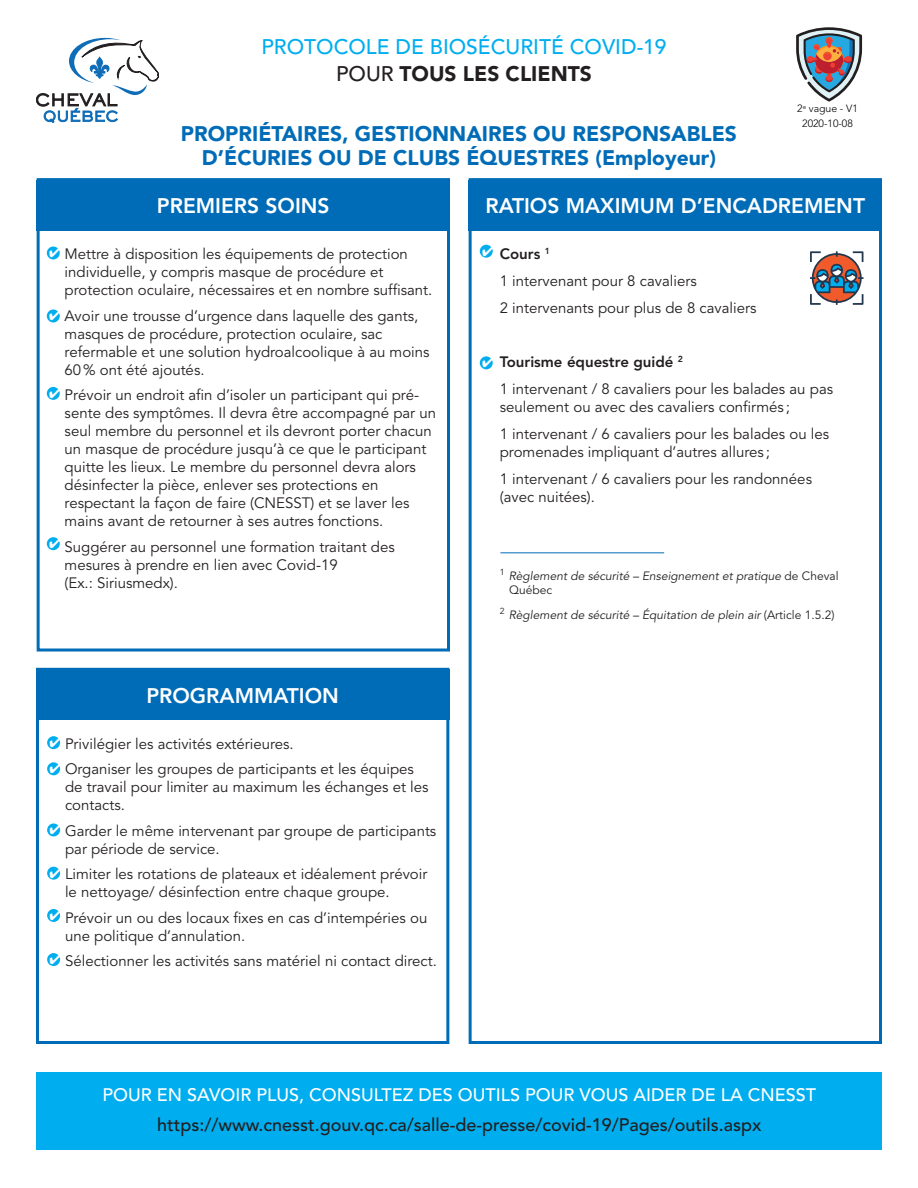
<style>
.page{position:relative;width:918px;height:1188px;background:#fff}
.page>*{position:absolute;margin:0;border:0;box-sizing:border-box;transform-origin:0 0}
.t1{font:900 21px "Avenir";color:#006cb7}
.t2{font:800 21px "Avenir";color:#fff}
.t3{font:500 21px "Avenir";color:#00aeef}
.t4{font:900 21px "Avenir";color:#231f20}
.Sous_bullet{font:500 18px "Avenir";color:#231f20}
.t5{font:500 18px "Avenir";color:#fff}
.Sous_bullet-2{font:15px/18px "Avenir";color:#231f20}
.t6{font:800 15px "Avenir";color:#231f20}
.t7{font:italic 12px/13.5px "Avenir";color:#231f20}
.t8{font:300 10.5px "Avenir";color:#000}
.s1{font-weight:500}
.s2{font-style:normal}
</style>
<div class="page">
<div style="left:469px;top:178px;width:413px;height:866px;border:3px solid #006cb7"></div>
<svg style="left:796px;top:27px;width:66px;height:75px"></svg>
<svg style="left:36px;top:38px;width:123px;height:85px"></svg>
<div style="left:37px;top:1072px;width:845px;height:78px;background:#00aeef"></div>
<svg style="left:480px;top:245px;width:13px;height:13px"></svg>
<svg style="left:47px;top:953px;width:13px;height:13px"></svg>
<svg style="left:47px;top:909px;width:13px;height:13px"></svg>
<svg style="left:47px;top:867px;width:13px;height:13px"></svg>
<svg style="left:47px;top:823px;width:13px;height:13px"></svg>
<svg style="left:47px;top:762px;width:13px;height:13px"></svg>
<svg style="left:47px;top:736px;width:13px;height:13px"></svg>
<div style="left:47px;top:247px;width:13px;height:12px;background:#00aeef;border-radius:50%"></div>
<div style="left:47px;top:310px;width:13px;height:12px;background:#00aeef;border-radius:50%"></div>
<svg style="left:47px;top:387px;width:13px;height:13px"></svg>
<svg style="left:47px;top:537px;width:13px;height:13px"></svg>
<svg style="left:480px;top:356px;width:13px;height:13px"></svg>
<svg style="left:810px;top:251px;width:53px;height:54px"></svg>
<div style="left:37px;top:180px;width:413px;height:50px;background:#006cb7"></div>
<div style="left:36px;top:670px;width:413px;height:50px;background:#006cb7"></div>
<div style="left:469px;top:180px;width:413px;height:50px;background:#006cb7"></div>
<div style="left:37px;top:178px;width:413px;height:474px;border:3px solid #006cb7"></div>
<div style="left:36px;top:668px;width:413px;height:376px;border:3px solid #006cb7"></div>
<hr style="left:500px;top:552px;width:164px;height:1px;background:#006cb7">
<svg style="left:483px;top:246px;width:10px;height:10px"></svg>
<svg style="left:50px;top:954px;width:10px;height:10px"></svg>
<svg style="left:50px;top:910px;width:10px;height:10px"></svg>
<svg style="left:50px;top:868px;width:10px;height:10px"></svg>
<svg style="left:50px;top:825px;width:10px;height:10px"></svg>
<svg style="left:50px;top:764px;width:10px;height:9px"></svg>
<svg style="left:50px;top:737px;width:10px;height:10px"></svg>
<svg style="left:57px;top:248px;width:3px;height:10px"></svg>
<svg style="left:57px;top:311px;width:3px;height:10px"></svg>
<svg style="left:50px;top:388px;width:10px;height:10px"></svg>
<svg style="left:50px;top:538px;width:10px;height:10px"></svg>
<svg style="left:483px;top:358px;width:10px;height:9px"></svg>
<p class="t3" style="left:261px;top:34px;width:407px">PROTOCOLE DE BIOSÉCURITÉ COVID-19</p>
<p class="t4" style="left:336px;top:61px;width:257px"><span class="s1">POUR</span> TOUS LES CLIENTS</p>
<p class="t1" style="left:181px;top:121px;width:558px">PROPRIÉTAIRES, GESTIONNAIRES OU RESPONSABLES</p>
<p class="t1" style="left:202px;top:145px;width:516px">D’ÉCURIES OU DE CLUBS ÉQUESTRES (Employeur)</p>
<p class="t8" style="left:797px;top:103px;width:62px">2<sup>e</sup> vague - V1</p>
<p class="t8" style="left:802px;top:118px;width:52px">2020-10-08</p>
<p class="t2" style="left:157px;top:193px;width:174px">PREMIERS SOINS</p>
<p class="Sous_bullet-2" style="left:65px;top:245px;width:369px">Mettre à disposition les équipements de protection individuelle, y compris masque de procédure et protection oculaire, nécessaires et en nombre suffisant.</p>
<p class="Sous_bullet-2" style="left:65px;top:307px;width:367px">Avoir une trousse d’urgence dans laquelle des gants, masques de procédure, protection oculaire, sac refermable et une solution hydroalcoolique à au moins 60% ont été ajoutés.</p>
<p class="Sous_bullet-2" style="left:65px;top:386px;width:373px">Prévoir un endroit afin d’isoler un participant qui pré&shy;sente des symptômes. Il devra être accompagné par un seul membre du personnel et ils devront porter chacun un masque de procédure jusqu’à ce que le participant quitte les lieux. Le membre du personnel devra alors désinfecter la pièce, enlever ses protections en respectant la façon de faire (CNESST) et se laver les mains avant de retourner à ses autres fonctions.</p>
<p class="Sous_bullet-2" style="left:65px;top:538px;width:332px">Suggérer au personnel une formation traitant des mesures à prendre en lien avec Covid-19<br>(Ex.: Siriusmedx).</p>
<p class="t2" style="left:146px;top:683px;width:194px">PROGRAMMATION</p>
<p class="Sous_bullet-2" style="left:65px;top:735px;width:230px">Privilégier les activités extérieures.</p>
<p class="Sous_bullet-2" style="left:65px;top:760px;width:365px">Organiser les groupes de participants et les équipes de travail pour limiter au maximum les échanges et les contacts.</p>
<p class="Sous_bullet-2" style="left:65px;top:822px;width:373px">Garder le même intervenant par groupe de participants par période de service.</p>
<p class="Sous_bullet-2" style="left:65px;top:865px;width:364px">Limiter les rotations de plateaux et idéalement prévoir le nettoyage/ désinfection entre chaque groupe.</p>
<p class="Sous_bullet-2" style="left:65px;top:909px;width:364px">Prévoir un ou des locaux fixes en cas d’intempéries ou une politique d’annulation.</p>
<p class="Sous_bullet-2" style="left:65px;top:952px;width:373px">Sélectionner les activités sans matériel ni contact direct.</p>
<p class="t2" style="left:486px;top:193px;width:381px">RATIOS MAXIMUM D’ENCADREMENT</p>
<p class="t6" style="left:500px;top:245px;width:52px">Cours <sup>1</sup></p>
<p class="Sous_bullet-2" style="left:500px;top:272px;width:198px">1 intervenant pour 8 cavaliers</p>
<p class="Sous_bullet-2" style="left:500px;top:299px;width:258px">2 intervenants pour plus de 8 cavaliers</p>
<p class="t6" style="left:500px;top:353px;width:185px">Tourisme équestre guidé <sup>2</sup></p>
<p class="Sous_bullet-2" style="left:500px;top:380px;width:335px">1 intervenant / 8 cavaliers pour les balades au pas seulement ou avec des cavaliers confirmés ;</p>
<p class="Sous_bullet-2" style="left:500px;top:425px;width:331px">1 intervenant / 6 cavaliers pour les balades ou les promenades impliquant d’autres allures ;</p>
<p class="Sous_bullet-2" style="left:500px;top:470px;width:314px">1 intervenant / 6 cavaliers pour les randonnées (avec nuitées).</p>
<p class="t7" style="left:509px;top:569px;width:331px;text-indent:-9px"><sup>1</sup> Règlement de sécurité – Enseignement et pratique <span class="s2">de Cheval<br>Québec</span></p>
<p class="t7" style="left:500px;top:608px;width:336px"><sup>2</sup> Règlement de sécurité – Équitation de plein air <span class="s2">(Article 1.5.2)</span></p>
<p class="t5" style="left:103px;top:1085px;width:715px">POUR EN SAVOIR PLUS, CONSULTEZ DES OUTILS POUR VOUS AIDER DE LA CNESST</p>
<p class="Sous_bullet" style="left:157px;top:1115px;width:606px">https://www.cnesst.gouv.qc.ca/salle-de-presse/covid-19/Pages/outils.aspx</p>
</div>
